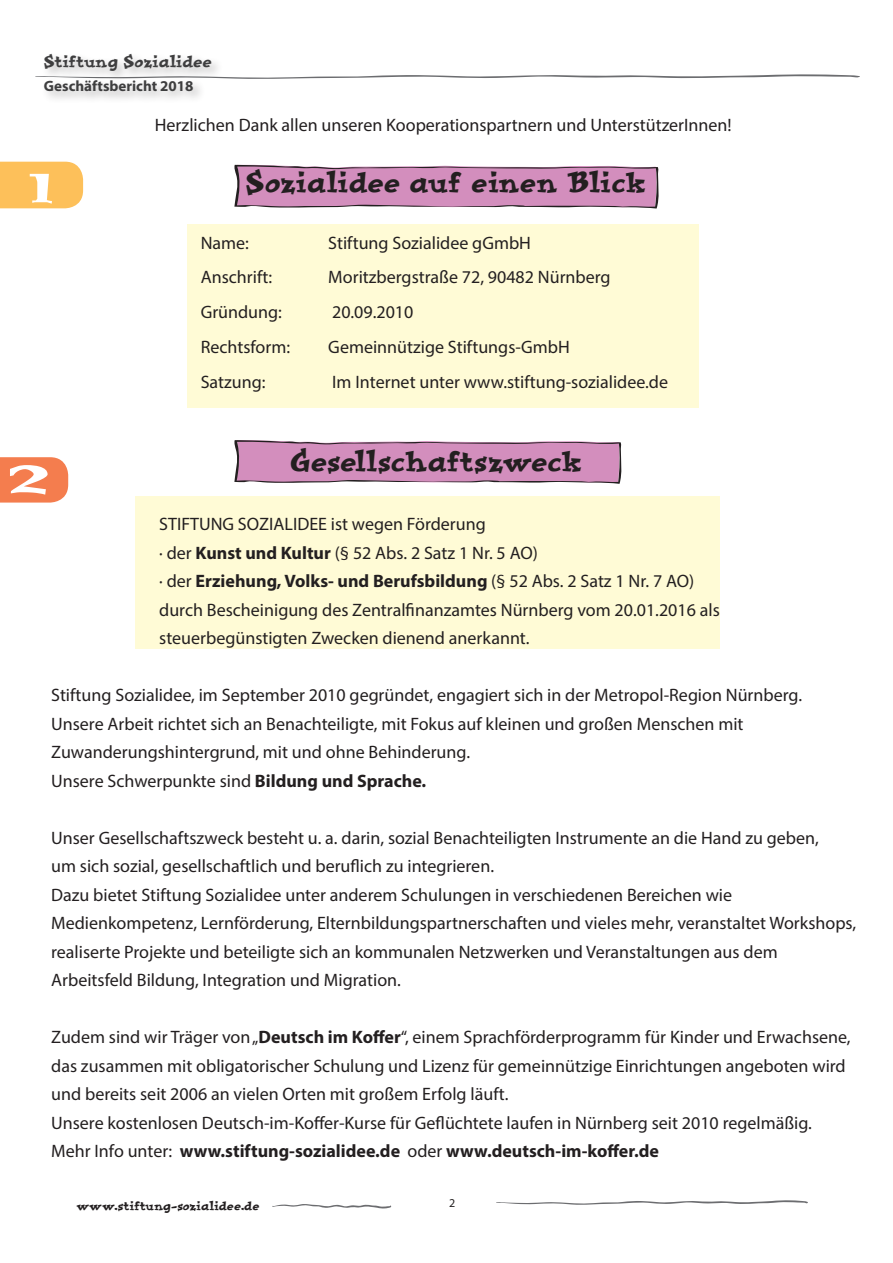
<style>
.page{position:relative;width:893px;height:1263px;background:#fff}
.page>*{position:absolute;margin:0;border:0;box-sizing:border-box;transform-origin:0 0}
.t1{font:52.5px "Messaround";color:#fff}
.t2{font:31.5px "Improv ICG";letter-spacing:-.025em;color:#231f20}
.t3{font:18px/28.5px "Myriad Pro";color:#231f20}
.t4{font:18px "Improv ICG";letter-spacing:-.03em;color:#3e3e3f}
.t5{font:700 15px "Myriad Pro";color:#3e3e3f}
.t6{font:13.5px "Improv ICG";letter-spacing:-.02em;color:#231f20}
.t7{font:12px "Myriad Pro";color:#231f20}
.s1{font-weight:700}
</style>
<div class="page">
<svg style="left:35px;top:74px;width:825px;height:5px"></svg>
<div style="left:41px;top:51px;width:183px;height:53px;background:#231f20;opacity:.3"></div>
<svg style="left:272px;top:1204px;width:119px;height:4px"></svg>
<svg style="left:496px;top:1200px;width:312px;height:5px"></svg>
<div style="left:187px;top:224px;width:512px;height:184px;background:#fffbd6"></div>
<div style="left:136px;top:496px;width:584px;height:153px;background:#fffbd6"></div>
<div style="left:0;top:162px;width:83px;height:46px;background:#fdc05a"></div>
<svg style="left:234px;top:165px;width:425px;height:44px;background:#cc91b9"></svg>
<svg style="left:234px;top:440px;width:388px;height:44px;background:#cd91ba"></svg>
<svg style="left:0;top:457px;width:68px;height:46px;background:#f48357"></svg>
<p class="t4" style="left:44px;top:50px;width:170px">Stiftung Sozialidee</p>
<p class="t5" style="left:44px;top:76px;width:151px">Geschäftsbericht 2018</p>
<h1 class="t1" style="left:32px;top:162px;width:24px">1</h1>
<h1 class="t1" style="left:10px;top:453px;width:42px">2</h1>
<p class="t3" style="left:155px;top:111px;width:578px">Herzlichen Dank allen unseren Kooperationspartnern und UnterstützerInnen!</p>
<h2 class="t2" style="left:245px;top:162px;width:402px">Sozialidee auf einen Blick</h2>
<p class="t3" style="left:201px;top:228px;width:50px">Name:</p>
<p class="t3" style="left:328px;top:228px;width:204px">Stiftung Sozialidee gGmbH</p>
<p class="t3" style="left:201px;top:263px;width:73px">Anschrift:</p>
<p class="t3" style="left:328px;top:263px;width:284px">Moritzbergstraße 72, 90482 Nürnberg</p>
<p class="t3" style="left:201px;top:297px;width:83px">Gründung:</p>
<p class="t3" style="left:332px;top:297px;width:83px">20.09.2010</p>
<p class="t3" style="left:201px;top:332px;width:91px">Rechtsform:</p>
<p class="t3" style="left:328px;top:332px;width:243px">Gemeinnützige Stiftungs-GmbH</p>
<p class="t3" style="left:201px;top:367px;width:66px">Satzung:</p>
<p class="t3" style="left:332px;top:367px;width:337px">Im Internet unter www.stiftung-sozialidee.de</p>
<h2 class="t2" style="left:290px;top:441px;width:294px">Gesellschaftszweck</h2>
<p class="t3" style="left:159px;top:510px;width:562px">STIFTUNG SOZIALIDEE ist wegen Förderung<br>· der <span class="s1">Kunst und Kultur</span> (§ 52 Abs. 2 Satz 1 Nr. 5 AO)<br>· der <span class="s1">Erziehung, Volks- und Berufsbildung</span> (§ 52 Abs. 2 Satz 1 Nr. 7 AO) durch Bescheinigung des Zentralfinanzamtes Nürnberg vom 20.01.2016 als steuerbegünstigten Zwecken dienend anerkannt.</p>
<p class="t3" style="left:51px;top:681px;width:752px">Stiftung Sozialidee, im September 2010 gegründet, engagiert sich in der Metropol-Region Nürnberg.<br>Unsere Arbeit richtet sich an Benachteiligte, mit Fokus auf kleinen und großen Menschen mit Zuwanderungshintergrund, mit und ohne Behinderung.<br>Unsere Schwerpunkte sind <span class="s1">Bildung und Sprache.</span></p>
<p class="t3" style="left:51px;top:823px;width:806px">Unser Gesellschaftszweck besteht u. a. darin, sozial Benachteiligten Instrumente an die Hand zu geben,<br>um sich sozial, gesellschaftlich und beruflich zu integrieren.<br>Dazu bietet Stiftung Sozialidee unter anderem Schulungen in verschiedenen Bereichen wie Medienkompetenz, Lernförderung, Elternbildungspartnerschaften und vieles mehr, veranstaltet Workshops, realiserte Projekte und beteiligte sich an kommunalen Netzwerken und Veranstaltungen aus dem Arbeitsfeld Bildung, Integration und Migration.</p>
<p class="t3" style="left:51px;top:1023px;width:801px">Zudem sind wir Träger von „<span class="s1">Deutsch im Koffer</span>“, einem Sprachförderprogramm für Kinder und Erwachsene, das zusammen mit obligatorischer Schulung und Lizenz für gemeinnützige Einrichtungen angeboten wird und bereits seit 2006 an vielen Orten mit großem Erfolg läuft.<br>Unsere kostenlosen Deutsch-im-Koffer-Kurse für Geflüchtete laufen in Nürnberg seit 2010 regelmäßig.<br>Mehr Info unter: <span class="s1">www.stiftung-sozialidee.de</span> oder <span class="s1">www.deutsch-im-koffer.de</span></p>
<p class="t6" style="left:76px;top:1197px;width:184px">www.stiftung-sozialidee.de</p>
<p class="t7" style="left:449px;top:1196px;width:8px">2</p>
</div>
